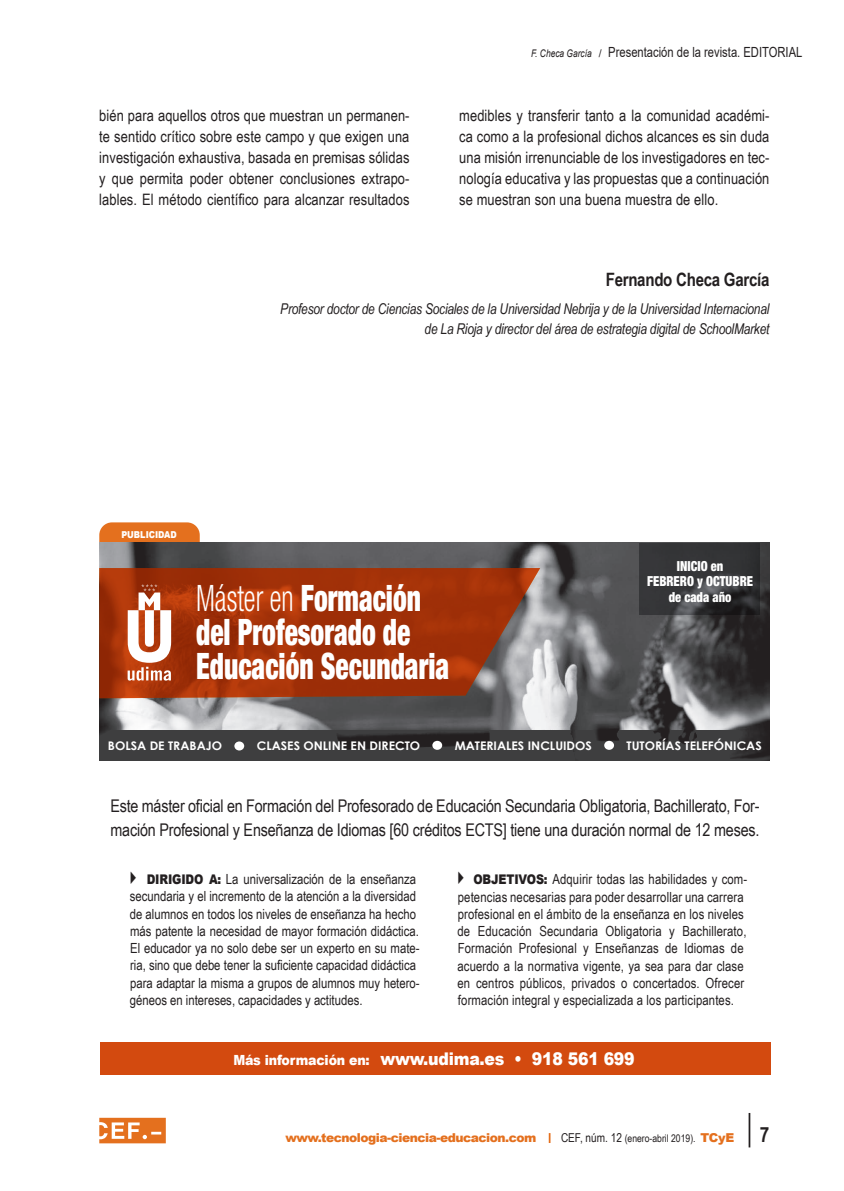
<style>
.page{position:relative;width:844px;height:1191px;background:#fff}
.page>*{position:absolute;margin:0;border:0;box-sizing:border-box;transform-origin:0 0}
.titulo_tres_columnas{font:900 condensed 36.57px/34.3px "Helvetica Neue LT Std";color:#fff;scale:.75 1}
.texto_general{font:700 18.38px "Arial Narrow";letter-spacing:-.015em;color:#231f20}
.txto_condensed_light{font:17.5px/24.5px "Arial Narrow";letter-spacing:-.01em;color:#231f20}
.t1{font:900 17.5px "Arial";letter-spacing:-.015em;color:#fff;scale:.9 1}
.texto_general-2{font:15.75px/21px "Arial Narrow";letter-spacing:.005em;color:#231f20;text-align:justify}
.texto_general-3{font:italic 14.88px/20.1px "Arial Narrow";letter-spacing:-.015em;color:#231f20;text-align:right}
.txto_condensed_light-2{font:14px/17.3px "Arial Narrow";letter-spacing:.01em;color:#231f20}
.t2{font:14px "Arial";color:#231f20;scale:.8 1}
.t3{font:900 condensed 13.83px "Helvetica Neue LT Std";color:#fff;scale:.9 1}
.t4{font:900 12.25px "Arial";letter-spacing:-.04em;color:#e4701e}
.t5{font:700 11.9px "Century Gothic";color:#fff;scale:1.04 1}
.t6{font:10.5px "Arial Narrow";color:#231f20}
.nombre_y_cargo_autor{font:900 9.45px "Arial";color:#fff;scale:.85 1}
.s1{font-style:italic;font-size:10.5px}
.s2{font-size:10.5px}
.s3{font-weight:300}
.s4{font-family:"Arial";font-weight:900;font-size:13.3px}
.s5{font-size:14px}
.s6{font-size:12.25px}
.s7{font-family:"Arial";font-weight:900;font-size:12.25px;color:#e4701e}
.s8{font-weight:700;font-size:21px}
</style>
<div class="page">
<svg style="left:548px;top:1133px;width:2px;height:10px"></svg>
<hr style="left:748px;top:1113px;width:2px;height:34px;background:#231f20">
<svg style="left:99px;top:1117px;width:67px;height:26px;background:#e99050"></svg>
<svg style="left:99px;top:522px;width:101px;height:21px;background:#de772d"></svg>
<img style="left:99px;top:543px;width:670px;height:187px">
<div style="left:100px;top:1042px;width:670px;height:33px;background:#d34a0f"></div>
<svg style="left:99px;top:730px;width:670px;height:30px;background:#3a393a"></svg>
<div style="left:234px;top:741px;width:10px;height:9px;background:#fff;border-radius:50%"></div>
<div style="left:432px;top:741px;width:10px;height:9px;background:#fff;border-radius:50%"></div>
<div style="left:604px;top:741px;width:10px;height:9px;background:#fff;border-radius:50%"></div>
<svg style="left:639px;top:543px;width:120px;height:71px;background:#363639"></svg>
<svg style="left:99px;top:568px;width:441px;height:130px;background:#a13b16"></svg>
<svg style="left:128px;top:584px;width:43px;height:96px"></svg>
<p class="t2" style="left:531px;top:43px;width:340px"><span class="s1">F. Checa García</span> <span class="s2">/</span> Presentación de la revista. EDITORIAL</p>
<p class="texto_general-2" style="left:99px;top:104px;width:312px">bién para aquellos otros que muestran un permanen&shy;te sentido crítico sobre este campo y que exigen una investigación exhaustiva, basada en premisas sólidas y que permita poder obtener conclusiones extrapo&shy;lables. El método científico para alcanzar resultados</p>
<p class="texto_general-2" style="left:459px;top:104px;width:312px">medibles y transferir tanto a la comunidad académi&shy;ca como a la profesional dichos alcances es sin duda una misión irrenunciable de los investigadores en tec&shy;nología educativa y las propuestas que a continuación se muestran son una buena muestra de ello.</p>
<p class="texto_general" style="left:605px;top:266px;width:165px">Fernando Checa García</p>
<p class="texto_general-3" style="left:280px;top:298px;width:490px">Profesor doctor de Ciencias Sociales de la Universidad Nebrija y de la Universidad Internacional de La Rioja y director del área de estrategia digital de SchoolMarket</p>
<p class="nombre_y_cargo_autor" style="left:121px;top:528px;width:67px">PUBLICIDAD</p>
<p class="t3" style="left:676px;top:557px;width:53px">INICIO en</p>
<p class="t3" style="left:647px;top:573px;width:119px">FEBRERO y OCTUBRE</p>
<p class="titulo_tres_columnas" style="left:196px;top:580px;width:301px"><span class="s3">Máster en</span> Formación</p>
<p class="t3" style="left:668px;top:588px;width:71px">de cada año</p>
<p class="titulo_tres_columnas" style="left:196px;top:614px;width:339px">del Profesorado de<br>Educación Secundaria</p>
<p class="t5" style="left:108px;top:736px;width:111px">BOLSA DE TRABAJO</p>
<p class="t5" style="left:257px;top:736px;width:158px">CLASES ONLINE EN DIRECTO</p>
<p class="t5" style="left:454px;top:736px;width:133px">MATERIALES INCLUIDOS</p>
<p class="t5" style="left:626px;top:736px;width:131px">TUTORÍAS TELEFÓNICAS</p>
<p class="txto_condensed_light" style="left:110px;top:793px;width:650px">Este máster oficial en Formación del Profesorado de Educación Secundaria Obligatoria, Bachillerato, For&shy;mación Profesional y Enseñanza de Idiomas [60 créditos ECTS] tiene una duración normal de 12 meses.</p>
<p class="txto_condensed_light-2" style="left:130px;top:870px;width:291px;text-indent:-5px">✔ <span class="s4">DIRIGIDO A:</span> La universalización de la enseñanza secundaria y el incremento de la atención a la diversidad de alumnos en todos los niveles de enseñanza ha hecho más patente la necesidad de mayor formación didáctica.<br>El educador ya no solo debe ser un experto en su mate&shy;ria, sino que debe tener la suficiente capacidad didáctica para adaptar la misma a grupos de alumnos muy hetero&shy;géneos en intereses, capacidades y actitudes.</p>
<p class="txto_condensed_light-2" style="left:452px;top:870px;width:296px;text-align:center">✔ <span class="s4">OBJETIVOS:</span> Adquirir todas las habilidades y com&shy;petencias necesarias para poder desarrollar una carrera profesional en el ámbito de la enseñanza en los niveles de Educación Secundaria Obligatoria y Bachillerato, Formación Profesional y Enseñanzas de Idiomas de acuerdo a la normativa vigente, ya sea para dar clase en centros públicos, privados o concertados. Ofrecer formación integral y especializada a los participantes.</p>
<p class="t1" style="left:233px;top:1046px;width:447px"><span class="s5">Más información en:</span> www.udima.es • 918 561 699</p>
<p class="t4" style="left:285px;top:1129px;width:252px">www.tecnologia-ciencia-educacion.com</p>
<p class="t6" style="left:561px;top:1130px;width:210px"><span class="s6">CEF, núm. 12</span> (enero-abril 2019). <span class="s7">TCyE</span> <span class="s8">7</span></p>
</div>
